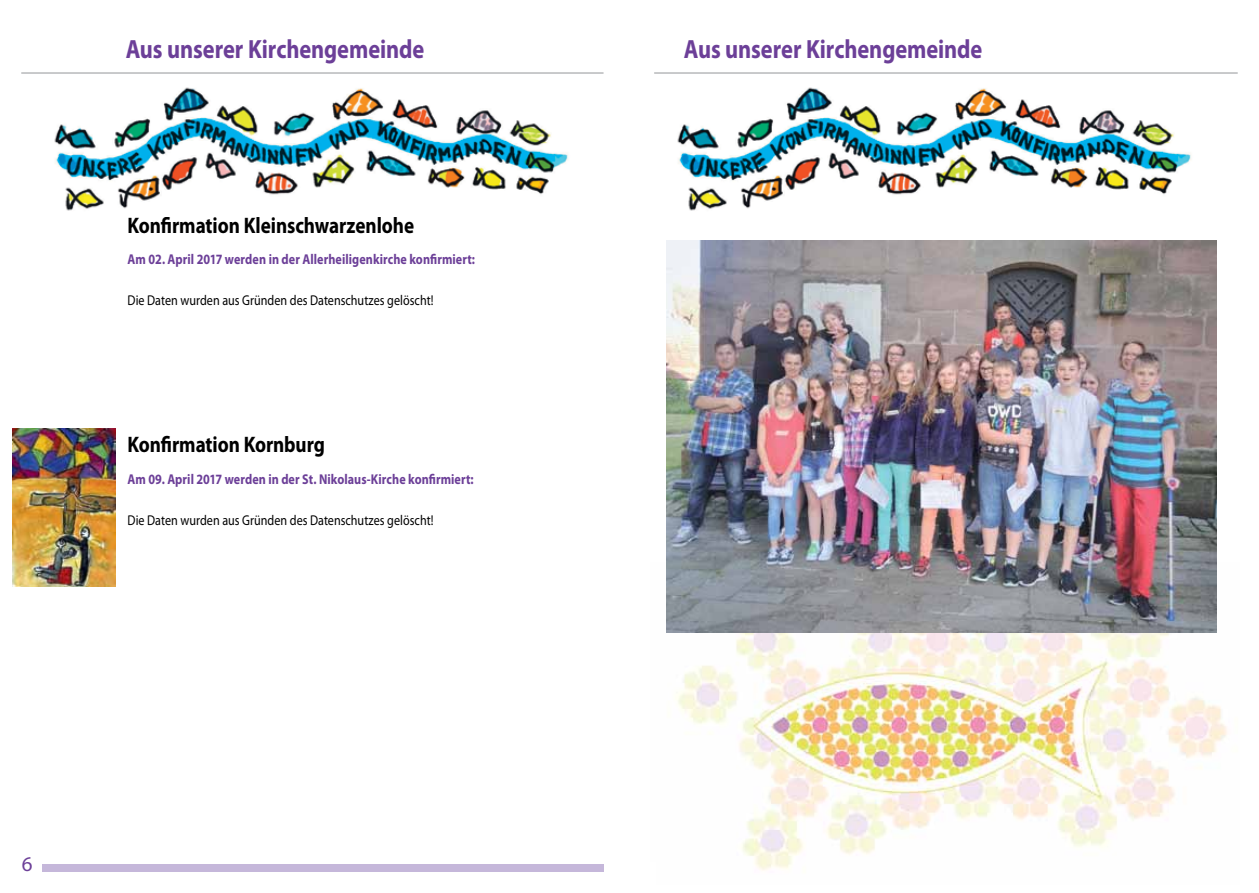
<style>
.page{position:relative;width:1259px;height:893px;background:#fff}
.page>*{position:absolute;margin:0;border:0;box-sizing:border-box;transform-origin:0 0}
.t1{font:700 26.4px "Myriad Pro";letter-spacing:-.005em;color:#6c3f98;scale:.85 1}
.t2{font:700 22.5px "Myriad Pro";letter-spacing:-.005em;color:#000;scale:.85 1}
.t3{font:21px "Myriad Pro";color:#6c3f98}
.t4{font:700 14.25px "Myriad Pro";letter-spacing:.005em;color:#6c3f98;scale:.85 1}
.t5{font:14.25px "Myriad Pro";color:#000;scale:.85 1}
</style>
<div class="page">
<div style="left:42px;top:864px;width:562px;height:8px;background:#c5b7da"></div>
<hr style="left:21px;top:73px;width:582px;height:1px;background:#939598">
<hr style="left:654px;top:73px;width:583px;height:1px;background:#939598">
<img style="left:666px;top:562px;width:561px;height:309px">
<img style="left:666px;top:241px;width:550px;height:391px">
<img style="left:54px;top:87px;width:514px;height:124px">
<img style="left:677px;top:87px;width:514px;height:124px">
<img style="left:13px;top:429px;width:103px;height:158px">
<h1 class="t1" style="left:126px;top:32px;width:353px">Aus unserer Kirchengemeinde</h1>
<h1 class="t1" style="left:684px;top:32px;width:353px">Aus unserer Kirchengemeinde</h1>
<h2 class="t2" style="left:128px;top:210px;width:338px">Konfirmation Kleinschwarzenlohe</h2>
<p class="t4" style="left:128px;top:250px;width:410px">Am 02. April 2017 werden in der Allerheiligenkirche konfirmiert:</p>
<p class="t5" style="left:128px;top:292px;width:361px">Die Daten wurden aus Gründen des Datenschutzes gelöscht!</p>
<h2 class="t2" style="left:128px;top:430px;width:234px">Konfirmation Kornburg</h2>
<p class="t4" style="left:128px;top:470px;width:409px">Am 09. April 2017 werden in der St. Nikolaus-Kirche konfirmiert:</p>
<p class="t5" style="left:128px;top:512px;width:361px">Die Daten wurden aus Gründen des Datenschutzes gelöscht!</p>
<h3 class="t3" style="left:22px;top:851px;width:12px">6</h3>
</div>
